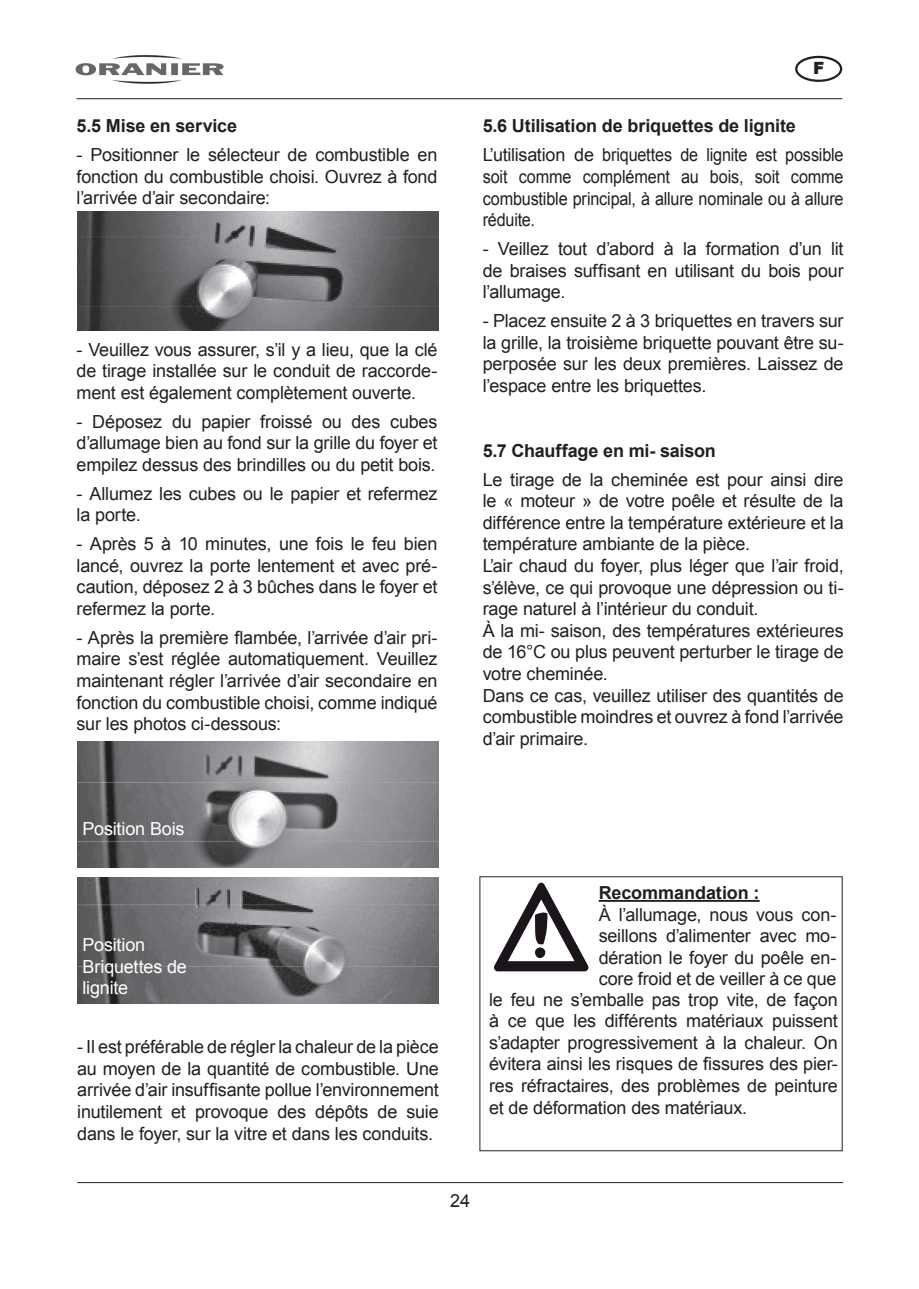
<style>
.page{position:relative;width:919px;height:1289px;background:#fff}
.page>*{position:absolute;margin:0;border:0;box-sizing:border-box;transform-origin:0 0}
.t1{font:18px/21.6px "Arial";letter-spacing:-.01em;color:#231f20;text-align:justify}
.t2{font:700 18px "Arial";letter-spacing:-.01em;color:#231f20}
.t3{font:18px/21.6px "Arial";letter-spacing:-.01em;color:#fff}
.t4{font:900 16.8px "Arial";color:#231f20}
</style>
<div class="page">
<img style="left:75px;top:55px;width:149px;height:29px">
<hr style="left:77px;top:98px;width:765px;height:1px;background:#231f20">
<hr style="left:77px;top:1182px;width:766px;height:1px;background:#231f20">
<div style="left:795px;top:56px;width:47px;height:26px;border:2px solid #231f20;border-radius:50%"></div>
<img style="left:77px;top:211px;width:362px;height:119px">
<img style="left:77px;top:741px;width:362px;height:126px">
<img style="left:77px;top:877px;width:362px;height:126px">
<hr style="left:598px;top:899px;width:161px;height:2px;background:#231f20">
<svg style="left:494px;top:882px;width:94px;height:89px"></svg>
<p class="t2" style="left:77px;top:114px;width:162px">5.5 Mise en service</p>
<p class="t1" style="left:77px;top:144px;width:362px">- Positionner le sélecteur de combustible en fonction du combustible choisi. Ouvrez à fond l’arrivée d’air secondaire:</p>
<p class="t1" style="left:77px;top:338px;width:362px">- Veuillez vous assurer, s’il y a lieu, que la clé de tirage installée sur le conduit de raccorde&shy;ment est également complètement ouverte.</p>
<p class="t1" style="left:77px;top:410px;width:362px">- Déposez du papier froissé ou des cubes d’allumage bien au fond sur la grille du foyer et empilez dessus des brindilles ou du petit bois.</p>
<p class="t1" style="left:77px;top:482px;width:362px">- Allumez les cubes ou le papier et refermez la porte.</p>
<p class="t1" style="left:77px;top:533px;width:362px">- Après 5 à 10 minutes, une fois le feu bien lancé, ouvrez la porte lentement et avec pré&shy;caution, déposez 2 à 3 bûches dans le foyer et refermez la porte.</p>
<p class="t1" style="left:77px;top:626px;width:362px">- Après la première flambée, l’arrivée d’air pri&shy;maire s’est réglée automatiquement. Veuillez maintenant régler l’arrivée d’air secondaire en fonction du combustible choisi, comme indiqué sur les photos ci-dessous:</p>
<p class="t4" style="left:813px;top:59px;width:13px">F</p>
<p class="t2" style="left:482px;top:114px;width:315px">5.6 Utilisation de briquettes de lignite</p>
<p class="t1" style="left:482px;top:144px;width:362px">L’utilisation de briquettes de lignite est possible soit comme complément au bois, soit comme combustible principal, à allure nominale ou à allure réduite.</p>
<p class="t1" style="left:482px;top:238px;width:362px">- Veillez tout d’abord à la formation d’un lit de braises suffisant en utilisant du bois pour l’allumage.</p>
<p class="t1" style="left:482px;top:310px;width:362px">- Placez ensuite 2 à 3 briquettes en travers sur la grille, la troisième briquette pouvant être su&shy;perposée sur les deux premières. Laissez de l’espace entre les briquettes.</p>
<p class="t2" style="left:482px;top:438px;width:235px">5.7 Chauffage en mi- saison</p>
<p class="t1" style="left:482px;top:468px;width:362px;text-align:left">Le tirage de la cheminée est pour ainsi dire le « moteur » de votre poêle et résulte de la différence entre la température extérieure et la température ambiante de la pièce.<br>L’air chaud du foyer, plus léger que l’air froid, s’élève, ce qui provoque une dépression ou ti&shy;rage naturel à l’intérieur du conduit.<br>À la mi- saison, des températures extérieures de 16°C ou plus peuvent perturber le tirage de votre cheminée.<br>Dans ce cas, veuillez utiliser des quantités de combustible moindres et ouvrez à fond l’arrivée d’air primaire.</p>
<p class="t3" style="left:82px;top:818px;width:104px">Position Bois</p>
<p class="t3" style="left:82px;top:934px;width:106px">Position<br>Briquettes de lignite</p>
<p class="t1" style="left:77px;top:1036px;width:363px">- Il est préférable de régler la chaleur de la pièce au moyen de la quantité de combustible. Une arrivée d’air insuffisante pollue l’environnement inutilement et provoque des dépôts de suie dans le foyer, sur la vitre et dans les conduits.</p>
<p class="t2" style="left:598px;top:880px;width:162px">Recommandation :</p>
<p class="t1" style="left:598px;top:903px;width:239px">À l’allumage, nous vous con&shy;seillons d’alimenter avec mo&shy;dération le foyer du poêle en&shy;core froid et de veiller à ce que</p>
<p class="t1" style="left:489px;top:988px;width:350px">le feu ne s’emballe pas trop vite, de façon à ce que les différents matériaux puissent s’adapter progressivement à la chaleur. On évitera ainsi les risques de fissures des pier&shy;res réfractaires, des problèmes de peinture et de déformation des matériaux.</p>
<p class="t1" style="left:450px;top:1190px;width:22px">24</p>
</div>
